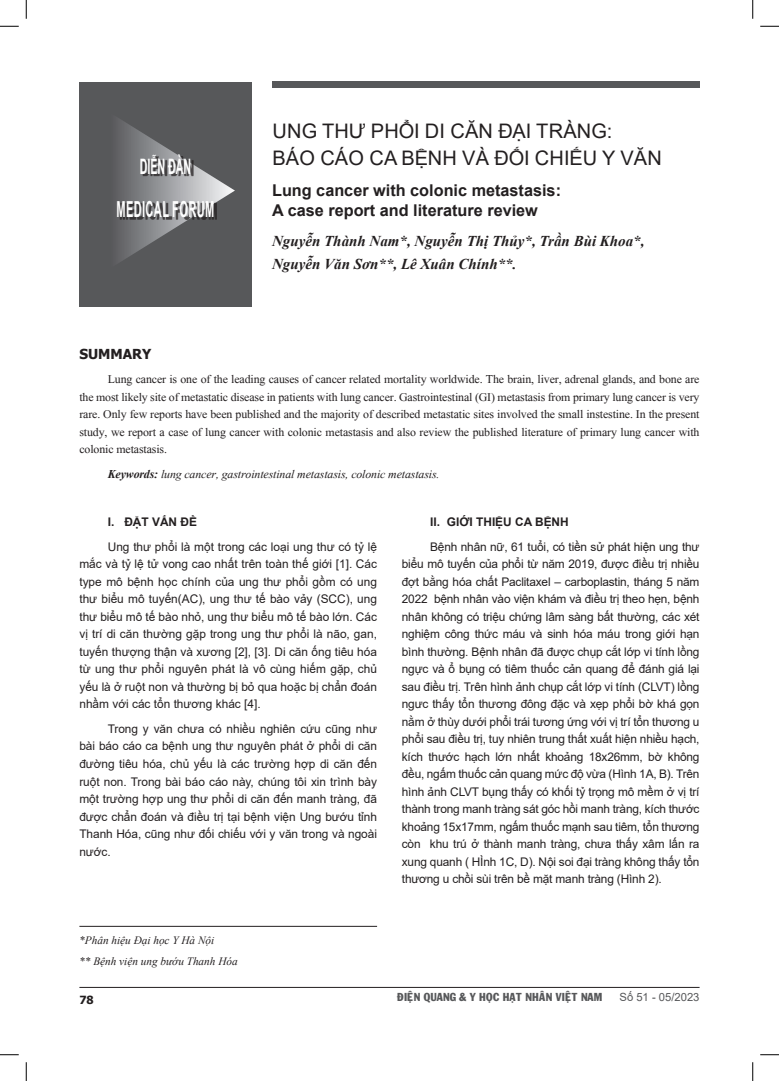
<style>
.page{position:relative;width:779px;height:1081px;background:#fff}
.page>*{position:absolute;margin:0;border:0;box-sizing:border-box;transform-origin:0 0}
.t1{font:700 22px "Arial";letter-spacing:.035em;color:#fff;scale:.5 1}
.t2{font:700 21.25px "Arial";color:#fff;scale:.5 1}
.titbai{font:20px "Arial";letter-spacing:.01em;color:#231f20}
.titbai-2{font:700 16.25px "Arial";color:#231f20}
.titbai-3{font:italic 700 15px "Times New Roman";color:#231f20}
.t3{font:700 13.75px "Tahoma";color:#231f20}
.t4{font:11.88px/17.5px "Arial";letter-spacing:-.005em;color:#231f20;text-align:justify}
.t5{font:11.88px/17.5px "SVN Times New Roman";letter-spacing:-.01em;color:#231f20;text-align:justify}
.t6{font:11.88px "SVN Times New Romanitalic";letter-spacing:-.01em;color:#231f20}
.List_Paragraph{font:700 11.88px "Arial";color:#231f20}
.t7{font:italic 11.25px "Times New Roman";color:#231f20}
.t8{font:11.25px "VNI Franko";color:#57585a}
.t9{font:11.25px "Arial";color:#57585a}
.t10{font:700 11.25px "Tahoma";color:#231f20}
.s1{font-family:"Times New Roman";font-weight:700;font-style:italic}
</style>
<div class="page">
<hr style="left:79px;top:986px;width:620px;height:1px;background:#231f20">
<div style="left:272px;top:82px;width:428px;height:6px;background:#57585a"></div>
<div style="left:79px;top:82px;width:173px;height:225px;background:#57585a"></div>
<svg style="left:118px;top:119px;width:117px;height:143px"></svg>
<div style="left:142px;top:156px;width:52px;height:20px;background:#231f20;opacity:.75"></div>
<div style="left:119px;top:202px;width:98px;height:18px;background:#231f20;opacity:.75"></div>
<hr style="left:79px;top:925px;width:298px;height:1px;background:#231f20">
<svg style="left:0;top:25px;width:19px;height:2px"></svg>
<svg style="left:760px;top:25px;width:19px;height:2px"></svg>
<svg style="left:0;top:1054px;width:19px;height:1px"></svg>
<svg style="left:760px;top:1054px;width:19px;height:1px"></svg>
<svg style="left:25px;top:0;width:2px;height:19px"></svg>
<svg style="left:25px;top:1062px;width:2px;height:18px"></svg>
<svg style="left:752px;top:0;width:1px;height:19px"></svg>
<svg style="left:752px;top:1062px;width:1px;height:18px"></svg>
<p class="t2" style="left:140px;top:151px;width:104px">DIỄN ĐÀN</p>
<p class="t1" style="left:117px;top:193px;width:197px">MEDICAL FORUM</p>
<p class="titbai" style="left:272px;top:117px;width:342px">UNG THƯ PHỔI DI CĂN ĐẠI TRÀNG:</p>
<p class="titbai" style="left:272px;top:144px;width:391px">BÁO CÁO CA BỆNH VÀ ĐỐI CHIẾU Y VĂN</p>
<p class="titbai-2" style="left:272px;top:178px;width:290px">Lung cancer with colonic metastasis:</p>
<p class="titbai-2" style="left:272px;top:198px;width:267px">A case report and literature review</p>
<p class="titbai-3" style="left:272px;top:231px;width:374px">Nguyễn Thành Nam*, Nguyễn Thị Thủy*, Trần Bùi Khoa*,</p>
<p class="titbai-3" style="left:272px;top:253px;width:246px">Nguyễn Văn Sơn**, Lê Xuân Chính**.</p>
<p class="t3" style="left:79px;top:344px;width:74px">SUMMARY</p>
<p class="t5" style="left:79px;top:369px;width:622px;text-indent:28px">Lung cancer is one of the leading causes of cancer related mortality worldwide. The brain, liver, adrenal glands, and bone are the most likely site of metastatic disease in patients with lung cancer. Gastrointestinal (GI) metastasis from primary lung cancer is very rare. Only few reports have been published and the majority of described metastatic sites involved the small instestine. In the present study, we report a case of lung cancer with colonic metastasis and also review the published literature of primary lung cancer with colonic metastasis.</p>
<p class="t6" style="left:108px;top:465px;width:333px"><span class="s1">Keywords:</span> lung cancer, gastrointestinal metastasis, colonic metastasis.</p>
<p class="List_Paragraph" style="left:108px;top:513px;width:91px">I. ĐẶT VẤN ĐỀ</p>
<p class="t4" style="left:79px;top:537px;width:299px;text-indent:28px">Ung thư phổi là một trong các loại ung thư có tỷ lệ mắc và tỷ lệ tử vong cao nhất trên toàn thế giới [1]. Các type mô bệnh học chính của ung thư phổi gồm có ung thư biểu mô tuyến(AC), ung thư tế bào vảy (SCC), ung thư biểu mô tế bào nhỏ, ung thư biểu mô tế bào lớn. Các vị trí di căn thường gặp trong ung thư phổi là não, gan, tuyến thượng thận và xương [2], [3]. Di căn ống tiêu hóa từ ung thư phổi nguyên phát là vô cùng hiếm gặp, chủ yếu là ở ruột non và thường bị bỏ qua hoặc bị chẩn đoán nhầm với các tổn thương khác [4].</p>
<p class="t4" style="left:79px;top:719px;width:299px;text-indent:28px">Trong y văn chưa có nhiều nghiên cứu cũng như bài báo cáo ca bệnh ung thư nguyên phát ở phổi di căn đường tiêu hóa, chủ yếu là các trường hợp di căn đến ruột non. Trong bài báo cáo này, chúng tôi xin trình bày một trường hợp ung thư phổi di căn đến manh tràng, đã được chẩn đoán và điều trị tại bệnh viện Ung bướu tỉnh Thanh Hóa, cũng như đối chiếu với y văn trong và ngoài nước.</p>
<p class="t7" style="left:79px;top:932px;width:136px">*Phân hiệu Đại học Y Hà Nội</p>
<p class="t7" style="left:79px;top:952px;width:160px">** Bệnh viện ung bướu Thanh Hóa</p>
<p class="List_Paragraph" style="left:430px;top:513px;width:140px">II. GIỚI THIỆU CA BỆNH</p>
<p class="t4" style="left:402px;top:537px;width:299px;text-indent:28px">Bệnh nhân nữ, 61 tuổi, có tiền sử phát hiện ung thư biểu mô tuyến của phổi từ năm 2019, được điều trị nhiều đợt bằng hóa chất Paclitaxel – carboplastin, tháng 5 năm 2022 bệnh nhân vào viện khám và điều trị theo hẹn, bệnh nhân không có triệu chứng lâm sàng bất thường, các xét nghiệm công thức máu và sinh hóa máu trong giới hạn bình thường. Bệnh nhân đã được chụp cắt lớp vi tính lồng ngực và ổ bụng có tiêm thuốc cản quang để đánh giá lại sau điều trị. Trên hình ảnh chụp cắt lớp vi tính (CLVT) lồng ngưc thấy tổn thương đông đặc và xẹp phổi bờ khá gọn nằm ở thùy dưới phổi trái tương ứng với vị trí tổn thương u phổi sau điều trị, tuy nhiên trung thất xuất hiện nhiều hạch, kích thước hạch lớn nhất khoảng 18x26mm, bờ không đều, ngấm thuốc cản quang mức độ vừa (Hình 1A, B). Trên hình ảnh CLVT bụng thấy có khối tỷ trọng mô mềm ở vị trí thành trong manh tràng sát góc hồi manh tràng, kích thước khoảng 15x17mm, ngấm thuốc mạnh sau tiêm, tổn thương còn khu trú ở thành manh tràng, chưa thấy xâm lấn ra xung quanh ( HÌnh 1C, D). Nội soi đại tràng không thấy tổn thương u chồi sùi trên bề mặt manh tràng (Hình 2).</p>
<p class="t10" style="left:79px;top:991px;width:16px">78</p>
<p class="t8" style="left:397px;top:988px;width:207px">ÑIEÄN QUANG &amp; Y HOÏC HAÏT NHAÂN VIEÄT NAM</p>
<p class="t9" style="left:619px;top:989px;width:82px">Số 51 - 05/2023</p>
</div>
